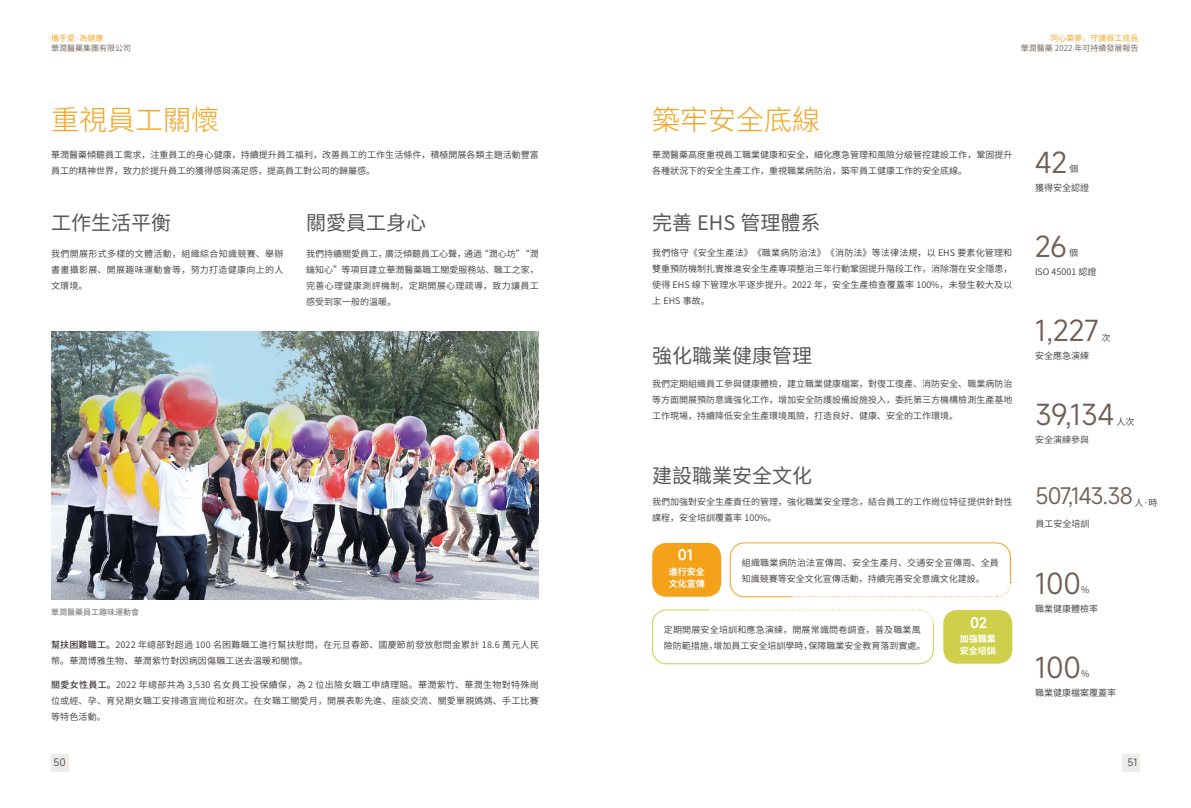
<style>
.page{position:relative;width:1191px;height:808px;background:#fff}
.page>*{position:absolute;margin:0;border:0;box-sizing:border-box;transform-origin:0 0}
.t1{font:28px "Mi Sans";color:#705f57}
.t2{font:300 28px "Source Han Sans CN";color:#f5a21b}
.t3{font:22px "Mi Sans";letter-spacing:-.04em;color:#705f57}
.t4{font:20px "Source Han Sans CN";color:#595757}
.t5{font:600 13.9px "Mi Sans";color:#fff}
.t6{font:10px "Mi Sans";color:#595757}
.t7{font:9px/16px "Source Han Sans CN";color:#3e3a39}
.t8{font:9px/16px "Source Han Sans CN";letter-spacing:.02em;color:#3e3a39}
.t9{font:700 9px/12px "Source Han Sans CN";color:#fff}
.t10{font:8px "Source Han Sans CN";color:#705f57}
.t11{font:8px "Source Han Sans CN";color:#f5a21b}
.t12{font:8px "Source Han Sans CN";color:#727171}
.s1{font-weight:500}
</style>
<div class="page">
<div style="left:51px;top:754px;width:17px;height:17px;background:#eeebe8"></div>
<div style="left:1123px;top:754px;width:17px;height:17px;background:#eeebe8"></div>
<img style="left:51px;top:332px;width:488px;height:267px">
<div style="left:652px;top:543px;width:69px;height:54px;background:#f5a21b;border-radius:14px"></div>
<svg style="left:729px;top:542px;width:282px;height:55px"></svg>
<svg style="left:652px;top:609px;width:282px;height:55px"></svg>
<div style="left:943px;top:610px;width:69px;height:54px;background:#ced04b;border-radius:14px"></div>
<p class="t11" style="left:51px;top:34px;width:54px">攜手愛·為健康</p>
<p class="t11" style="left:1050px;top:34px;width:89px">同心築夢，守護員工成長</p>
<p class="t10" style="left:51px;top:44px;width:81px">華潤醫藥集團有限公司</p>
<p class="t10" style="left:1021px;top:44px;width:119px">華潤醫藥 2022 年可持續發展報告</p>
<h1 class="t2" style="left:51px;top:103px;width:170px">重視員工關懷</h1>
<p class="t7" style="left:51px;top:146px;width:489px">華潤醫藥傾聽員工需求，注重員工的身心健康，持續提升員工福利，改善員工的工作生活條件，積極開展各類主題活動豐富員工的精神世界，致力於提升員工的獲得感與滿足感，提高員工對公司的歸屬感。</p>
<h3 class="t4" style="left:51px;top:212px;width:122px">工作生活平衡</h3>
<p class="t7" style="left:51px;top:246px;width:234px;text-align:justify">我們開展形式多樣的文體活動，組織綜合知識競賽、舉辦書畫攝影展、開展趣味運動會等，努力打造健康向上的人文環境。</p>
<h3 class="t4" style="left:306px;top:212px;width:121px">關愛員工身心</h3>
<p class="t7" style="left:306px;top:246px;width:234px;text-align:justify">我們持續關愛員工，廣泛傾聽員工心聲，通過“潤心坊”“潤鑰知心”等項目建立華潤醫藥職工關愛服務站、職工之家，完善心理健康測評機制，定期開展心理疏導，致力讓員工感受到家一般的溫暖。</p>
<p class="t12" style="left:51px;top:608px;width:90px">華潤醫藥員工趣味運動會</p>
<p class="t8" style="left:51px;top:636px;width:489px"><span class="s1">幫扶困難職工。</span>2022 年總部對超過 100 名困難職工進行幫扶慰問，在元旦春節、國慶節前發放慰問金累計 18.6 萬元人民幣。華潤博雅生物、華潤紫竹對因病因傷職工送去溫暖和關懷。</p>
<p class="t7" style="left:51px;top:677px;width:489px;text-align:justify"><span class="s1">關愛女性員工。</span>2022 年總部共為 3,530 名女員工投保續保，為 2 位出險女職工申請理賠。華潤紫竹、華潤生物對特殊崗位或經、孕、育兒期女職工安排適宜崗位和班次。在女職工關愛月，開展表彰先進、座談交流、關愛單親媽媽、手工比賽等特色活動。</p>
<h1 class="t2" style="left:652px;top:103px;width:169px">築牢安全底線</h1>
<p class="t7" style="left:652px;top:146px;width:361px">華潤醫藥高度重視員工職業健康和安全，細化應急管理和風險分級管控建設工作，鞏固提升各種狀況下的安全生產工作，重視職業病防治，築牢員工健康工作的安全底線。</p>
<h3 class="t4" style="left:652px;top:212px;width:170px">完善 EHS 管理體系</h3>
<p class="t7" style="left:652px;top:245px;width:362px;text-align:justify">我們恪守《安全生產法》《職業病防治法》《消防法》等法律法規，以 EHS 要素化管理和雙重預防機制扎實推進安全生產專項整治三年行動鞏固提升階段工作，消除潛在安全隱患，使得 EHS 線下管理水平逐步提升。2022 年，安全生產檢查覆蓋率 100%，未發生較大及以上 EHS 事故。</p>
<h3 class="t4" style="left:652px;top:344px;width:161px">強化職業健康管理</h3>
<p class="t7" style="left:652px;top:376px;width:361px;text-align:justify">我們定期組織員工參與健康體檢，建立職業健康檔案，對復工復產、消防安全、職業病防治等方面開展預防意識強化工作，增加安全防護設備設施投入，委託第三方機構檢測生產基地工作現場，持續降低安全生產環境風險，打造良好、健康、安全的工作環境。</p>
<h3 class="t4" style="left:652px;top:464px;width:161px">建設職業安全文化</h3>
<p class="t7" style="left:652px;top:494px;width:361px">我們加強對安全生產責任的管理，強化職業安全理念，結合員工的工作崗位特征提供針對性課程，安全培訓覆蓋率 100%。</p>
<h3 class="t5" style="left:677px;top:546px;width:17px">01</h3>
<p class="t9" style="left:668px;top:566px;width:37px">進行安全文化宣傳</p>
<p class="t7" style="left:742px;top:555px;width:258px">組織職業病防治法宣傳周、安全生產月、交通安全宣傳周、全員知識競賽等安全文化宣傳活動，持續完善安全意識文化建設。</p>
<p class="t7" style="left:664px;top:621px;width:263px">定期開展安全培訓和應急演練，開展常識問卷調查，普及職業風險防範措施，增加員工安全培訓學時，保障職業安全教育落到實處。</p>
<h3 class="t5" style="left:970px;top:614px;width:19px">02</h3>
<p class="t9" style="left:959px;top:632px;width:37px">加強職業安全培訓</p>
<h1 class="t1" style="left:1035px;top:144px;width:34px">42</h1>
<p class="t7" style="left:1069px;top:161px;width:10px">個</p>
<p class="t7" style="left:1035px;top:179px;width:55px">獲得安全認證</p>
<h1 class="t1" style="left:1035px;top:228px;width:34px">26</h1>
<p class="t7" style="left:1069px;top:245px;width:10px">個</p>
<p class="t7" style="left:1035px;top:264px;width:63px">ISO 45001 認證</p>
<h1 class="t1" style="left:1035px;top:312px;width:66px">1,227</h1>
<p class="t7" style="left:1101px;top:329px;width:10px">次</p>
<p class="t7" style="left:1035px;top:348px;width:55px">安全應急演練</p>
<h1 class="t1" style="left:1035px;top:396px;width:81px">39,134</h1>
<p class="t7" style="left:1116px;top:413px;width:19px">人次</p>
<p class="t7" style="left:1035px;top:432px;width:55px">安全演練參與</p>
<h2 class="t3" style="left:1035px;top:481px;width:99px">507,143.38</h2>
<p class="t7" style="left:1134px;top:495px;width:24px">人·時</p>
<p class="t7" style="left:1035px;top:516px;width:55px">員工安全培訓</p>
<h1 class="t1" style="left:1035px;top:564px;width:48px">100</h1>
<p class="t7" style="left:1081px;top:582px;width:10px">%</p>
<p class="t7" style="left:1035px;top:600px;width:64px">職業健康體檢率</p>
<h1 class="t1" style="left:1035px;top:648px;width:48px">100</h1>
<p class="t7" style="left:1081px;top:666px;width:10px">%</p>
<p class="t7" style="left:1035px;top:684px;width:82px">職業健康檔案覆蓋率</p>
<p class="t6" style="left:54px;top:756px;width:14px">50</p>
<p class="t6" style="left:1127px;top:756px;width:12px">51</p>
</div>
